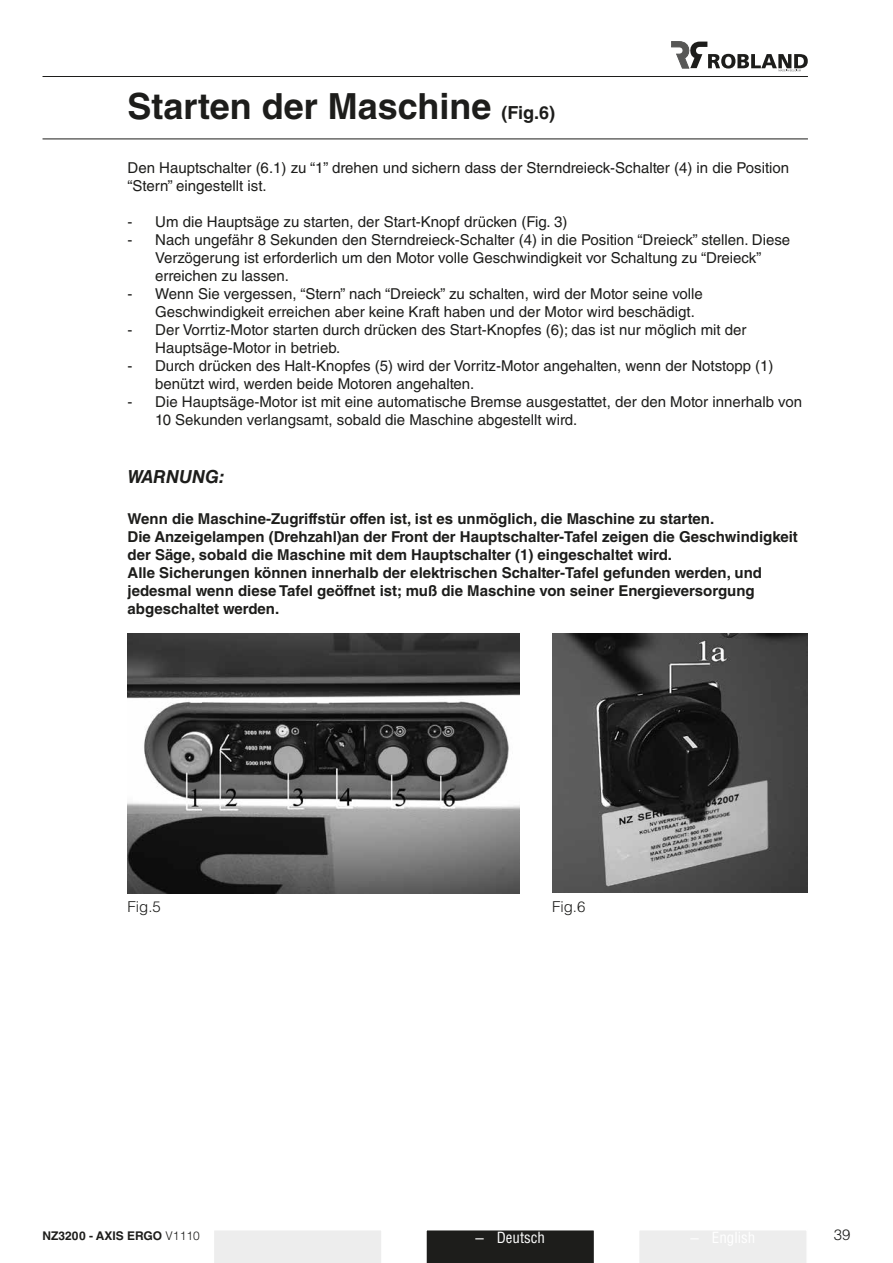
<style>
.page{position:relative;width:893px;height:1263px;background:#fff}
.page>*{position:absolute;margin:0;border:0;box-sizing:border-box;transform-origin:0 0}
.t1{font:700 36px "Helvetica LT Std";color:#1d1d1b}
.t2{font:italic 700 18px "Helvetica LT Std";color:#1d1d1b}
.t3{font:15px/18px "Helvetica LT Std";color:#1d1d1b}
.t4{font:700 15px/18px "Helvetica LT Std";color:#1d1d1b}
.t5{font:300 15px "Helvetica LT Std";color:#1d1d1b}
.t6{font:condensed 15px "Helvetica LT Std";color:#fff}
.t7{font:700 12px "Helvetica LT Std";color:#1d1d1b}
.s1{font-size:18px}
.s2{font-weight:300}
.s3{font-stretch:normal}
</style>
<div class="page">
<svg style="left:672px;top:42px;width:136px;height:29px"></svg>
<div style="left:639px;top:1231px;width:167px;height:32px;background:#ededed"></div>
<div style="left:426px;top:1230px;width:168px;height:33px;background:#1d1d1b"></div>
<div style="left:214px;top:1231px;width:167px;height:32px;background:#ededed"></div>
<hr style="left:43px;top:76px;width:765px;height:1px;background:#1d1d1b">
<hr style="left:43px;top:139px;width:765px;height:1px;background:#1d1d1b">
<img style="left:128px;top:634px;width:392px;height:260px">
<img style="left:552px;top:634px;width:255px;height:259px">
<h1 class="t1" style="left:128px;top:85px;width:429px">Starten der Maschine <span class="s1">(Fig.6)</span></h1>
<p class="t3" style="left:128px;top:159px;width:663px">Den Hauptschalter (6.1) zu “1” drehen und sichern dass der Sterndreieck-Schalter (4) in die Position “Stern” eingestellt ist.</p>
<p class="t3" style="left:128px;top:213px;width:441px">- Um die Hauptsäge zu starten, der Start-Knopf drücken (Fig. 3)</p>
<p class="t3" style="left:155px;top:231px;width:636px;text-indent:-28px">- Nach ungefähr 8 Sekunden den Sterndreieck-Schalter (4) in die Position “Dreieck” stellen. Diese<br>Verzögerung ist erforderlich um den Motor volle Geschwindigkeit vor Schaltung zu “Dreieck” erreichen zu lassen.</p>
<p class="t3" style="left:155px;top:285px;width:549px;text-indent:-28px">- Wenn Sie vergessen, “Stern” nach “Dreieck” zu schalten, wird der Motor seine volle<br>Geschwindigkeit erreichen aber keine Kraft haben und der Motor wird beschädigt.</p>
<p class="t3" style="left:155px;top:321px;width:593px;text-indent:-28px">- Der Vorrtiz-Motor starten durch drücken des Start-Knopfes (6); das ist nur möglich mit der<br>Hauptsäge-Motor in betrieb.</p>
<p class="t3" style="left:155px;top:357px;width:620px;text-indent:-28px">- Durch drücken des Halt-Knopfes (5) wird der Vorritz-Motor angehalten, wenn der Notstopp (1) benützt wird, werden beide Motoren angehalten.</p>
<p class="t3" style="left:155px;top:393px;width:648px;text-indent:-28px">- Die Hauptsäge-Motor ist mit eine automatische Bremse ausgestattet, der den Motor innerhalb von<br>10 Sekunden verlangsamt, sobald die Maschine abgestellt wird.</p>
<p class="t2" style="left:128px;top:466px;width:99px">WARNUNG:</p>
<p class="t4" style="left:128px;top:509px;width:672px">Wenn die Maschine-Zugriffstür offen ist, ist es unmöglich, die Maschine zu starten.<br>Die Anzeigelampen (Drehzahl)an der Front der Hauptschalter-Tafel zeigen die Geschwindigkeit der Säge, sobald die Maschine mit dem Hauptschalter (1) eingeschaltet wird.<br>Alle Sicherungen können innerhalb der elektrischen Schalter-Tafel gefunden werden, und jedesmal wenn diese Tafel geöffnet ist; muß die Maschine von seiner Energieversorgung abgeschaltet werden.</p>
<p class="t5" style="left:128px;top:898px;width:35px">Fig.5</p>
<p class="t5" style="left:552px;top:898px;width:35px">Fig.6</p>
<p class="t7" style="left:43px;top:1228px;width:159px">NZ3200 - AXIS ERGO <span class="s2">V1110</span></p>
<p class="t6" style="left:475px;top:1228px;width:71px"><span class="s3">–</span> Deutsch</p>
<p class="t5" style="left:834px;top:1225px;width:18px">39</p>
</div>
